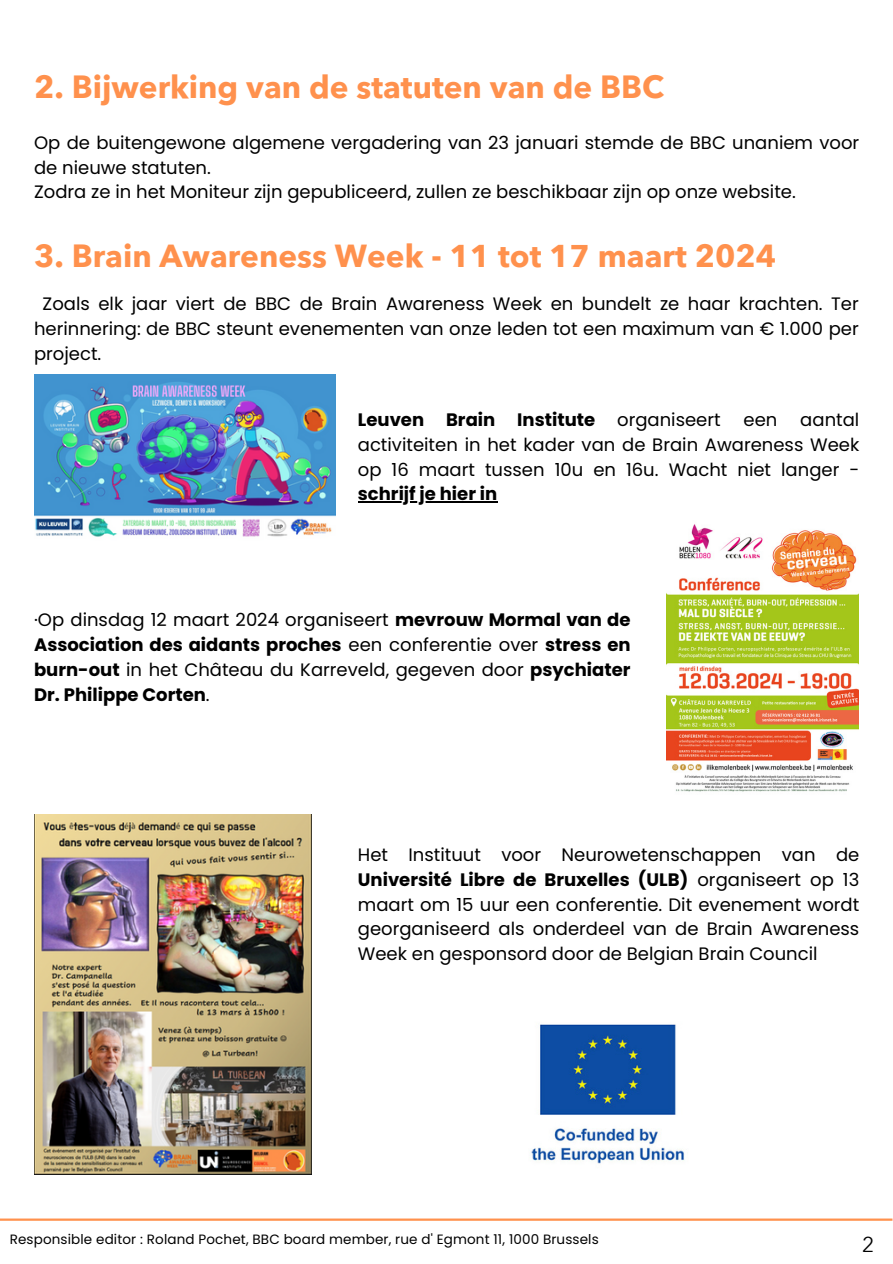
<style>
.page{position:relative;width:893px;height:1264px;background:#fff}
.page>*{position:absolute;margin:0;border:0;box-sizing:border-box;transform-origin:0 0}
.t1{font:700 31.5px "Avenir Next Arabic";color:#ff914d}
.t2{font:21px "Avenir Next Arabic";color:#000}
.t3{font:18px/24.8px "Poppins";color:#000;text-align:justify}
.t4{font:700 18px/24.8px "Poppins";color:#000;text-align:justify}
.t5{font:13.5px "Poppins";letter-spacing:.01em;color:#000}
.s1{font-weight:400}
.s2{font-weight:700}
</style>
<div class="page">
<hr style="left:0;top:1218px;width:892px;height:2px;background:#ff914d">
<img style="left:34px;top:375px;width:302px;height:162px">
<img style="left:34px;top:814px;width:277px;height:360px">
<img style="left:531px;top:1024px;width:154px;height:140px">
<img style="left:666px;top:524px;width:192px;height:268px">
<hr style="left:358px;top:501px;width:139px;height:1px;background:#000">
<h1 class="t1" style="left:34px;top:69px;width:631px">2. Bijwerking van de statuten van de BBC</h1>
<h2 class="t3" style="left:34px;top:130px;width:826px;text-align:left">Op de buitengewone algemene vergadering van 23 januari stemde de BBC unaniem voor de nieuwe statuten.<br>Zodra ze in het Moniteur zijn gepubliceerd, zullen ze beschikbaar zijn op onze website.</h2>
<p class="t1" style="left:34px;top:237px;width:743px">3. Brain Awareness Week - 11 tot 17 maart 2024</p>
<h2 class="t3" style="left:34px;top:291px;width:826px;text-indent:9px">Zoals elk jaar viert de BBC de Brain Awareness Week en bundelt ze haar krachten. Ter herinnering: de BBC steunt evenementen van onze leden tot een maximum van € 1.000 per project.</h2>
<p class="t4" style="left:358px;top:407px;width:364px">Leuven Brain Institute <span class="s1">organiseert</span></p>
<p class="t3" style="left:743px;top:407px;width:35px">een</p>
<p class="t3" style="left:358px;top:407px;width:503px;text-indent:442px">aantal activiteiten in het kader van de Brain Awareness Week op 16 maart tussen 10u en 16u. Wacht niet langer -</p>
<p class="t4" style="left:358px;top:482px;width:141px">schrijf je hier in</p>
<p class="t4" style="left:34px;top:607px;width:598px"><span class="s1">·Op dinsdag 12 maart 2024 organiseert</span> mevrouw Mormal van de Association des aidants proches <span class="s1">een conferentie over</span> stress en burn-out <span class="s1">in het Château du Karreveld, gegeven door</span> psychiater Dr. Philippe Corten<span class="s1">.</span></p>
<p class="t3" style="left:358px;top:842px;width:503px">Het Instituut voor Neurowetenschappen van de <span class="s2">Université Libre de Bruxelles (ULB)</span> organiseert op 13 maart om 15 uur een conferentie. Dit evenement wordt georganiseerd als onderdeel van de Brain Awareness Week en gesponsord door de Belgian Brain Council</p>
<h1 class="t5" style="left:10px;top:1229px;width:590px">Responsible editor : Roland Pochet, BBC board member, rue d' Egmont 11, 1000 Brussels</h1>
<h2 class="t2" style="left:862px;top:1232px;width:14px">2</h2>
</div>
